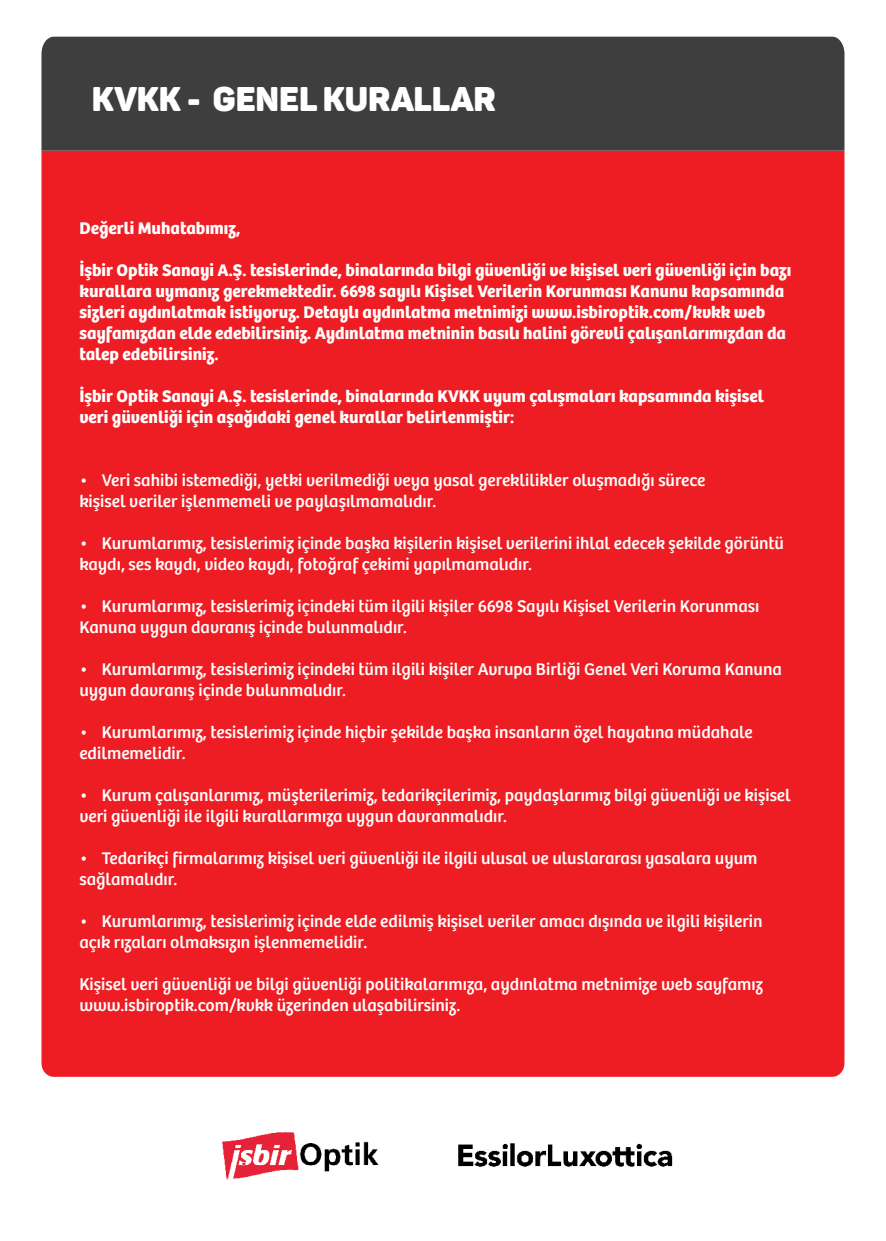
<style>
.page{position:relative;width:886px;height:1241px;background:#fff}
.page>*{position:absolute;margin:0;border:0;box-sizing:border-box;transform-origin:0 0}
.t1{font:900 33.75px "Panton";color:#fff}
.t2{font:17.5px/21px "Bree";color:#fff}
.t3{font:700 17.5px/21px "Bree";color:#fff}
</style>
<div class="page">
<img style="left:458px;top:1143px;width:215px;height:24px">
<img style="left:222px;top:1131px;width:157px;height:49px">
<div style="left:41px;top:151px;width:803px;height:925px;background:#ee1d23"></div>
<div style="left:41px;top:37px;width:803px;height:114px;background:#3e3e3f"></div>
<h1 class="t1" style="left:92px;top:77px;width:405px">KVKK - GENEL KURALLAR</h1>
<p class="t3" style="left:79px;top:216px;width:162px">Değerli Muhatabımız,</p>
<p class="t3" style="left:79px;top:258px;width:713px">İşbir Optik Sanayi A.Ş. tesislerinde, binalarında bilgi güvenliği ve kişisel veri güvenliği için bazı kurallara uymanız gerekmektedir. 6698 sayılı Kişisel Verilerin Korunması Kanunu kapsamında sizleri aydınlatmak istiyoruz. Detaylı aydınlatma metnimizi www.isbiroptik.com/kvkk web sayfamızdan elde edebilirsiniz. Aydınlatma metninin basılı halini görevli çalışanlarımızdan da talep edebilirsiniz.</p>
<p class="t3" style="left:79px;top:384px;width:686px">İşbir Optik Sanayi A.Ş. tesislerinde, binalarında KVKK uyum çalışmaları kapsamında kişisel veri güvenliği için aşağıdaki genel kurallar belirlenmiştir:</p>
<p class="t2" style="left:79px;top:468px;width:628px">• Veri sahibi istemediği, yetki verilmediği veya yasal gereklilikler oluşmadığı sürece kişisel veriler işlenmemeli ve paylaşılmamalıdır.</p>
<p class="t2" style="left:79px;top:531px;width:706px">• Kurumlarımız, tesislerimiz içinde başka kişilerin kişisel verilerini ihlal edecek şekilde görüntü kaydı, ses kaydı, video kaydı, fotoğraf çekimi yapılmamalıdır.</p>
<p class="t2" style="left:79px;top:594px;width:682px">• Kurumlarımız, tesislerimiz içindeki tüm ilgili kişiler 6698 Sayılı Kişisel Verilerin Korunması<br>Kanuna uygun davranış içinde bulunmalıdır.</p>
<p class="t2" style="left:79px;top:657px;width:704px">• Kurumlarımız, tesislerimiz içindeki tüm ilgili kişiler Avrupa Birliği Genel Veri Koruma Kanuna uygun davranış içinde bulunmalıdır.</p>
<p class="t2" style="left:79px;top:720px;width:675px">• Kurumlarımız, tesislerimiz içinde hiçbir şekilde başka insanların özel hayatına müdahale edilmemelidir.</p>
<p class="t2" style="left:79px;top:783px;width:713px">• Kurum çalışanlarımız, müşterilerimiz, tedarikçilerimiz, paydaşlarımız bilgi güvenliği ve kişisel veri güvenliği ile ilgili kurallarımıza uygun davranmalıdır.</p>
<p class="t2" style="left:79px;top:846px;width:680px">• Tedarikçi firmalarımız kişisel veri güvenliği ile ilgili ulusal ve uluslararası yasalara uyum sağlamalıdır.</p>
<p class="t2" style="left:79px;top:909px;width:685px">• Kurumlarımız, tesislerimiz içinde elde edilmiş kişisel veriler amacı dışında ve ilgili kişilerin açık rızaları olmaksızın işlenmemelidir.</p>
<p class="t2" style="left:79px;top:972px;width:685px">Kişisel veri güvenliği ve bilgi güvenliği politikalarımıza, aydınlatma metnimize web sayfamız www.isbiroptik.com/kvkk üzerinden ulaşabilirsiniz.</p>
</div>
